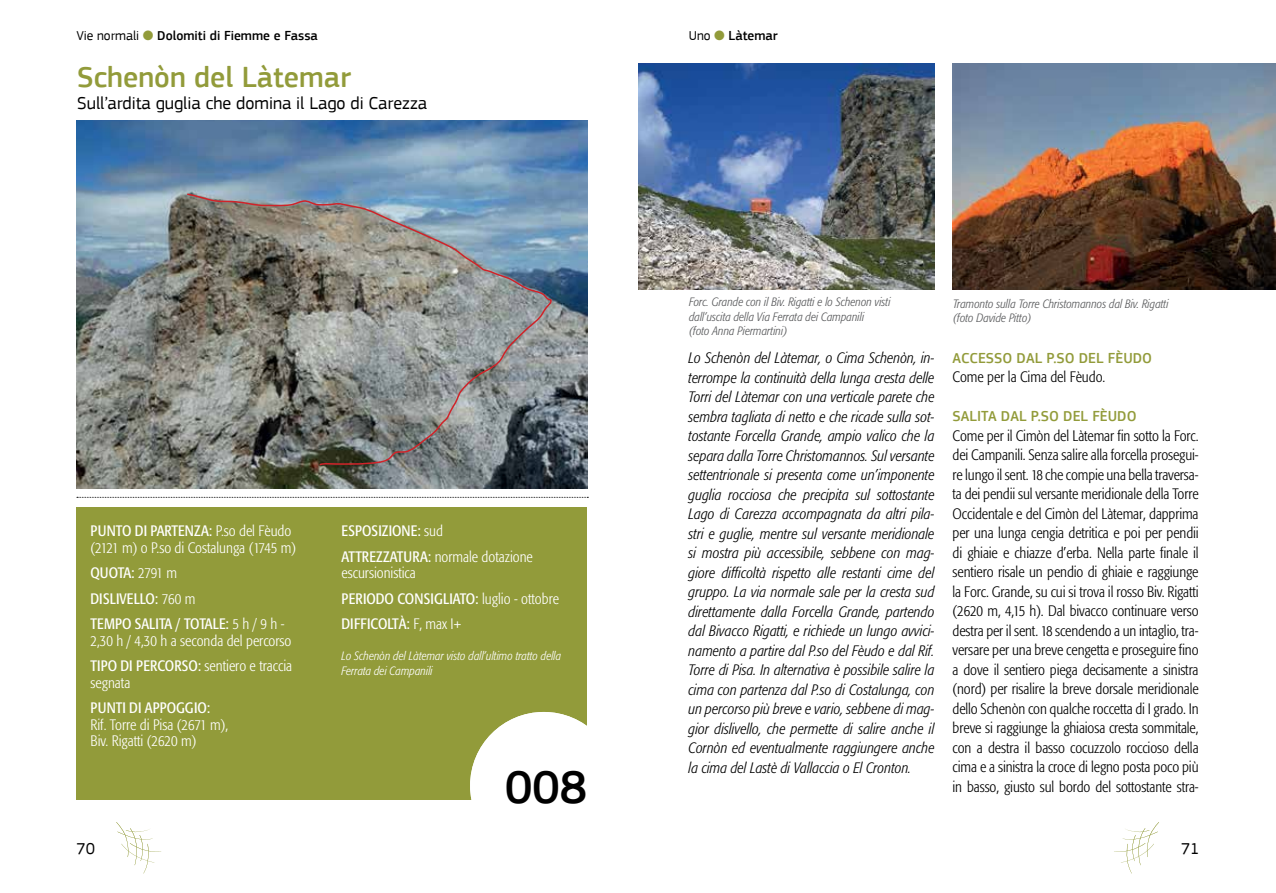
<style>
.page{position:relative;width:1276px;height:893px;background:#fff}
.page>*{position:absolute;margin:0;border:0;box-sizing:border-box;transform-origin:0 0}
.t1{font:500 48px "PF Square Sans Pro";color:#000}
.t2{font:500 30px "PF Square Sans Pro";color:#929b3a}
.t3{font:18px "PF Square Sans Pro";color:#000}
.t4{font:16.5px "PF Square Sans Pro";color:#000}
.t5{font:italic 300 condensed 15px/19.5px "Formata";color:#000;text-align:justify}
.t6{font:300 condensed 15px/19.5px "Formata";letter-spacing:-.005em;color:#000}
.t7{font:300 condensed 15px/25.5px "Formata";color:#fff}
.t8{font:condensed 15px/25.5px "Formata";color:#fff}
.t9{font:500 15px/19.5px "PF Square Sans Pro";color:#929b3a}
.t10{font:500 13.5px "PF Square Sans Pro";color:#000}
.t11{font:italic 300 condensed 12px/14.4px "Formata";color:#58595b}
.t12{font:italic 300 condensed 12px/14.4px "Formata";color:#fff}
.s1{font-weight:400}
.s2{color:#929b3a}
.s3{font-weight:300}
.s4{font-family:"Formata";font-weight:300;font-stretch:condensed;color:#000}
.s5{font-family:"PF Square Sans Pro";font-weight:500;font-stretch:normal;color:#929b3a}
</style>
<div class="page">
<svg style="left:116px;top:822px;width:45px;height:51px"></svg>
<svg style="left:1114px;top:822px;width:45px;height:51px"></svg>
<svg style="left:77px;top:497px;width:511px;height:1px"></svg>
<div style="left:77px;top:507px;width:509px;height:292px;background:#929b3a"></div>
<div style="left:470px;top:712px;width:147px;height:147px;background:#fff;border-radius:50%"></div>
<img style="left:77px;top:121px;width:510px;height:367px">
<img style="left:186px;top:192px;width:366px;height:274px">
<img style="left:638px;top:64px;width:296px;height:225px">
<img style="left:952px;top:64px;width:324px;height:225px">
<p class="t10" style="left:77px;top:28px;width:243px"><span class="s1">Vie normali</span> <span class="s2">●</span> Dolomiti di Fiemme e Fassa</p>
<p class="t2" style="left:77px;top:59px;width:275px">Schenòn del Làtemar</p>
<p class="t3" style="left:77px;top:93px;width:351px">Sull’ardita guglia che domina il Lago di Carezza</p>
<p class="t7" style="left:91px;top:523px;width:207px;line-height:16.5px"><span class="s1">PUNTO DI PARTENZA:</span> P.so del Fèudo (2121 m) o P.so di Costalunga (1745 m)</p>
<p class="t8" style="left:91px;top:560px;width:196px">QUOTA: <span class="s3">2791 m<br></span>DISLIVELLO: <span class="s3">760 m<br></span>TEMPO SALITA / TOTALE: <span class="s3">5 h / 9 h -</span></p>
<p class="t7" style="left:91px;top:628px;width:203px">2,30 h / 4,30 h a seconda del percorso<br><span class="s1">TIPO DI PERCORSO:</span> sentiero e traccia</p>
<p class="t8" style="left:91px;top:670px;width:121px"><span class="s3">segnata<br></span>PUNTI DI APPOGGIO:</p>
<p class="t7" style="left:91px;top:717px;width:139px;line-height:16.5px">Rif. Torre di Pisa (2671 m),<br>Biv. Rigatti (2620 m)</p>
<p class="t8" style="left:341px;top:518px;width:193px">ESPOSIZIONE: <span class="s3">sud<br></span>ATTREZZATURA: <span class="s3">normale dotazione</span></p>
<p class="t7" style="left:341px;top:561px;width:219px">escursionistica<br><span class="s1">PERIODO CONSIGLIATO:</span> luglio - ottobre<br><span class="s1">DIFFICOLTÀ:</span> F, max I+</p>
<p class="t12" style="left:341px;top:649px;width:221px">Lo Schenòn del Làtemar visto dall’ultimo tratto della<br>Ferrata dei Campanili</p>
<p class="t1" style="left:505px;top:760px;width:84px">008</p>
<h1 class="t1" style="left:560px;top:760px;width:29px">1</h1>
<p class="t10" style="left:689px;top:28px;width:90px"><span class="s1">Uno</span> <span class="s2">●</span> Làtemar</p>
<p class="t11" style="left:689px;top:295px;width:203px">Forc. Grande con il Biv. Rigatti e lo Schenon visti dall’uscita della Via Ferrata dei Campanili<br>(foto Anna Piermartini)</p>
<p class="t11" style="left:953px;top:296px;width:217px">Tramonto sulla Torre Christomannos dal Biv. Rigatti (foto Davide Pitto)</p>
<p class="t5" style="left:688px;top:348px;width:248px">Lo Schenòn del Làtemar, o Cima Schenòn, in&shy;terrompe la continuità della lunga cresta delle Torri del Làtemar con una verticale parete che sembra tagliata di netto e che ricade sulla sot&shy;tostante Forcella Grande, ampio valico che la separa dalla Torre Christomannos. Sul versante settentrionale si presenta come un’imponente guglia rocciosa che precipita sul sottostante Lago di Carezza accompagnata da altri pila&shy;stri e guglie, mentre sul versante meridionale si mostra più accessibile, sebbene con mag&shy;giore difficoltà rispetto alle restanti cime del gruppo. La via normale sale per la cresta sud direttamente dalla Forcella Grande, partendo dal Bivacco Rigatti, e richiede un lungo avvici&shy;namento a partire dal P.so del Fèudo e dal Rif.<br>Torre di Pisa. In alternativa è possibile salire la cima con partenza dal P.so di Costalunga, con un percorso più breve e vario, sebbene di mag&shy;gior dislivello, che permette di salire anche il Cornòn ed eventualmente raggiungere anche la cima del Lastè di Vallaccia o El Cronton.</p>
<p class="t9" style="left:952px;top:348px;width:201px">ACCESSO DAL P.SO DEL FÈUDO<br><span class="s4">Come per la Cima del Fèudo.</span></p>
<p class="t6" style="left:952px;top:407px;width:247px"><span class="s5">SALITA DAL P.SO DEL FÈUDO<br></span>Come per il Cimòn del Làtemar fin sotto la Forc. dei Campanili. Senza salire alla forcella prosegui&shy;re lungo il sent. 18 che compie una bella traversa&shy;ta dei pendii sul versante meridionale della Torre Occidentale e del Cimòn del Làtemar, dapprima per una lunga cengia detritica e poi per pendii di ghiaie e chiazze d’erba. Nella parte finale il sentiero risale un pendio di ghiaie e raggiunge la Forc. Grande, su cui si trova il rosso Biv. Rigatti (2620 m, 4,15 h). Dal bivacco continuare verso destra per il sent. 18 scendendo a un intaglio, tra&shy;versare per una breve cengetta e proseguire fino a dove il sentiero piega decisamente a sinistra (nord) per risalire la breve dorsale meridionale dello Schenòn con qualche roccetta di I grado. In breve si raggiunge la ghiaiosa cresta sommitale, con a destra il basso cocuzzolo roccioso della cima e a sinistra la croce di legno posta poco più in basso, giusto sul bordo del sottostante stra-</p>
<p class="t4" style="left:77px;top:839px;width:20px">70</p>
<p class="t4" style="left:1181px;top:839px;width:20px">71</p>
</div>
